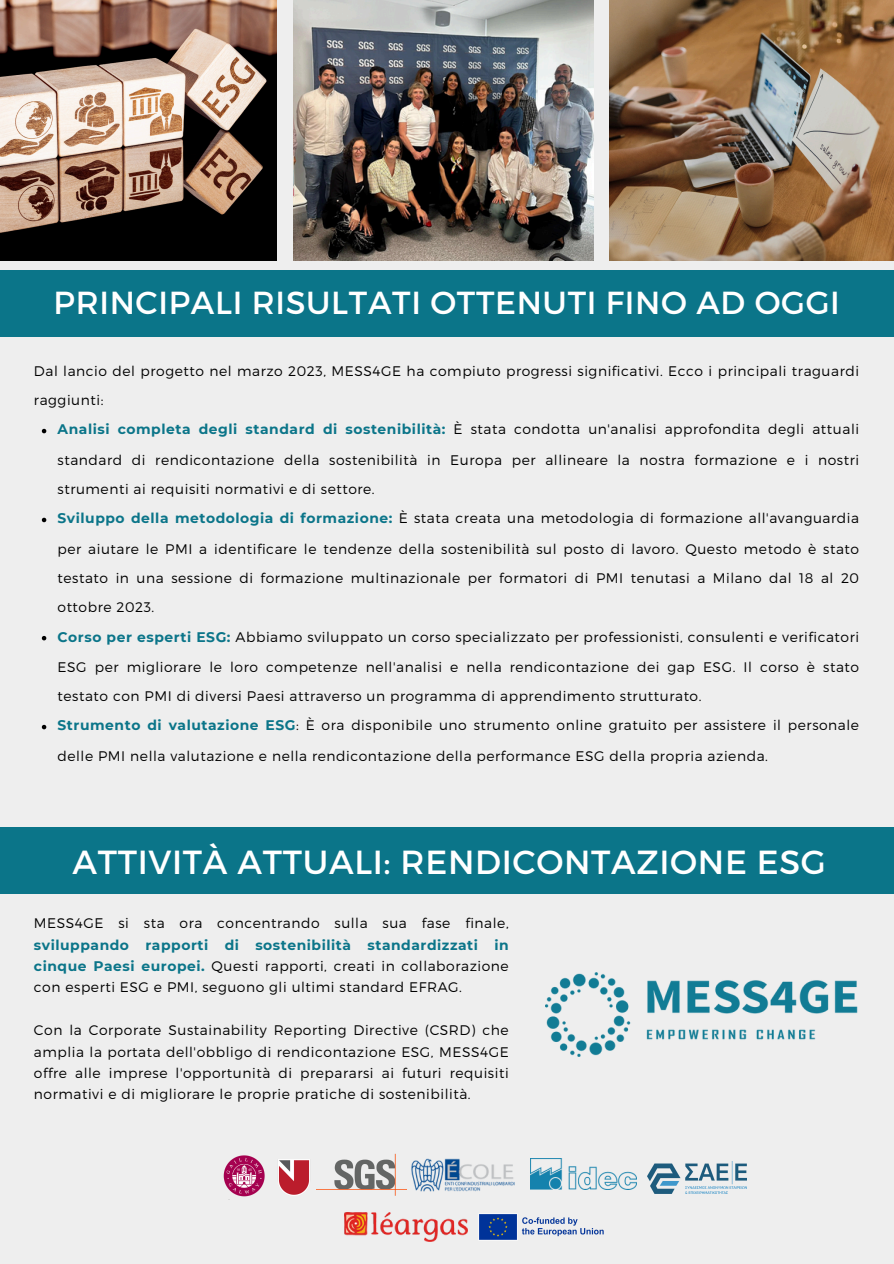
<style>
.page{position:relative;width:894px;height:1264px;background:#fff}
.page>*{position:absolute;margin:0;border:0;box-sizing:border-box;transform-origin:0 0}
.t1{font:33.3px "Montserrat";letter-spacing:.02em;color:#fff}
.t2{font:31.8px "Montserrat";letter-spacing:.02em;color:#fff}
.t3{font:300 13.8px/21.3px "Montserrat";letter-spacing:.04em;color:#000}
.s1{font-weight:700;color:#0b7589}
</style>
<div class="page">
<div style="left:0;top:0;width:893px;height:1263px;background:#eee"></div>
<img style="left:293px;top:0;width:300px;height:260px">
<img style="left:609px;top:0;width:284px;height:260px">
<img style="left:0;top:0;width:276px;height:260px">
<div style="left:0;top:270px;width:893px;height:66px;background:#0b7589"></div>
<div style="left:0;top:827px;width:893px;height:66px;background:#0b7589"></div>
<img style="left:545px;top:972px;width:313px;height:84px">
<img style="left:406px;top:1158px;width:109px;height:33px">
<img style="left:530px;top:1158px;width:106px;height:31px">
<img style="left:282px;top:1159px;width:28px;height:36px">
<img style="left:316px;top:1153px;width:90px;height:42px">
<img style="left:223px;top:1155px;width:59px;height:42px">
<img style="left:647px;top:1161px;width:99px;height:32px">
<img style="left:479px;top:1214px;width:125px;height:26px">
<img style="left:344px;top:1212px;width:123px;height:29px">
<svg style="left:42px;top:429px;width:4px;height:4px"></svg>
<svg style="left:42px;top:517px;width:4px;height:5px"></svg>
<svg style="left:42px;top:636px;width:4px;height:4px"></svg>
<svg style="left:42px;top:724px;width:4px;height:5px"></svg>
<h1 class="t2" style="left:54px;top:282px;width:787px">PRINCIPALI RISULTATI OTTENUTI FINO AD OGGI</h1>
<p class="t3" style="left:34px;top:356px;width:826px;line-height:29.2px">Dal lancio del progetto nel marzo 2023, MESS4GE ha compiuto progressi significativi. Ecco i principali traguardi raggiunti:</p>
<p class="t3" style="left:57px;top:418px;width:802px"><span class="s1">Analisi completa degli standard di sostenibilità:</span> È stata condotta un'analisi approfondita degli attuali</p>
<p class="t3" style="left:57px;top:444px;width:802px;line-height:29.2px">standard di rendicontazione della sostenibilità in Europa per allineare la nostra formazione e i nostri strumenti ai requisiti normativi e di settore.</p>
<p class="t3" style="left:57px;top:507px;width:802px"><span class="s1">Sviluppo della metodologia di formazione:</span> È stata creata una metodologia di formazione all'avanguardia</p>
<p class="t3" style="left:57px;top:533px;width:802px;line-height:29.2px;text-align:justify">per aiutare le PMI a identificare le tendenze della sostenibilità sul posto di lavoro. Questo metodo è stato testato in una sessione di formazione multinazionale per formatori di PMI tenutasi a Milano dal 18 al 20 ottobre 2023.</p>
<p class="t3" style="left:57px;top:625px;width:802px"><span class="s1">Corso per esperti ESG:</span> Abbiamo sviluppato un corso specializzato per professionisti, consulenti e verificatori</p>
<p class="t3" style="left:57px;top:651px;width:802px;line-height:29.2px">ESG per migliorare le loro competenze nell'analisi e nella rendicontazione dei gap ESG. Il corso è stato testato con PMI di diversi Paesi attraverso un programma di apprendimento strutturato.</p>
<p class="t3" style="left:57px;top:714px;width:802px"><span class="s1">Strumento di valutazione ESG</span>: È ora disponibile uno strumento online gratuito per assistere il personale</p>
<p class="t3" style="left:57px;top:744px;width:711px">delle PMI nella valutazione e nella rendicontazione della performance ESG della propria azienda.</p>
<p class="t1" style="left:72px;top:840px;width:754px">ATTIVITÀ ATTUALI: RENDICONTAZIONE ESG</p>
<p class="t3" style="left:34px;top:912px;width:476px;text-align:justify">MESS4GE si sta ora concentrando sulla sua fase finale, <span class="s1">sviluppando rapporti di sostenibilità standardizzati in cinque Paesi europei.</span> Questi rapporti, creati in collaborazione con esperti ESG e PMI, seguono gli ultimi standard EFRAG.</p>
<p class="t3" style="left:34px;top:1018px;width:476px;text-align:justify">Con la Corporate Sustainability Reporting Directive (CSRD) che amplia la portata dell'obbligo di rendicontazione ESG, MESS4GE offre alle imprese l'opportunità di prepararsi ai futuri requisiti normativi e di migliorare le proprie pratiche di sostenibilità.</p>
</div>
